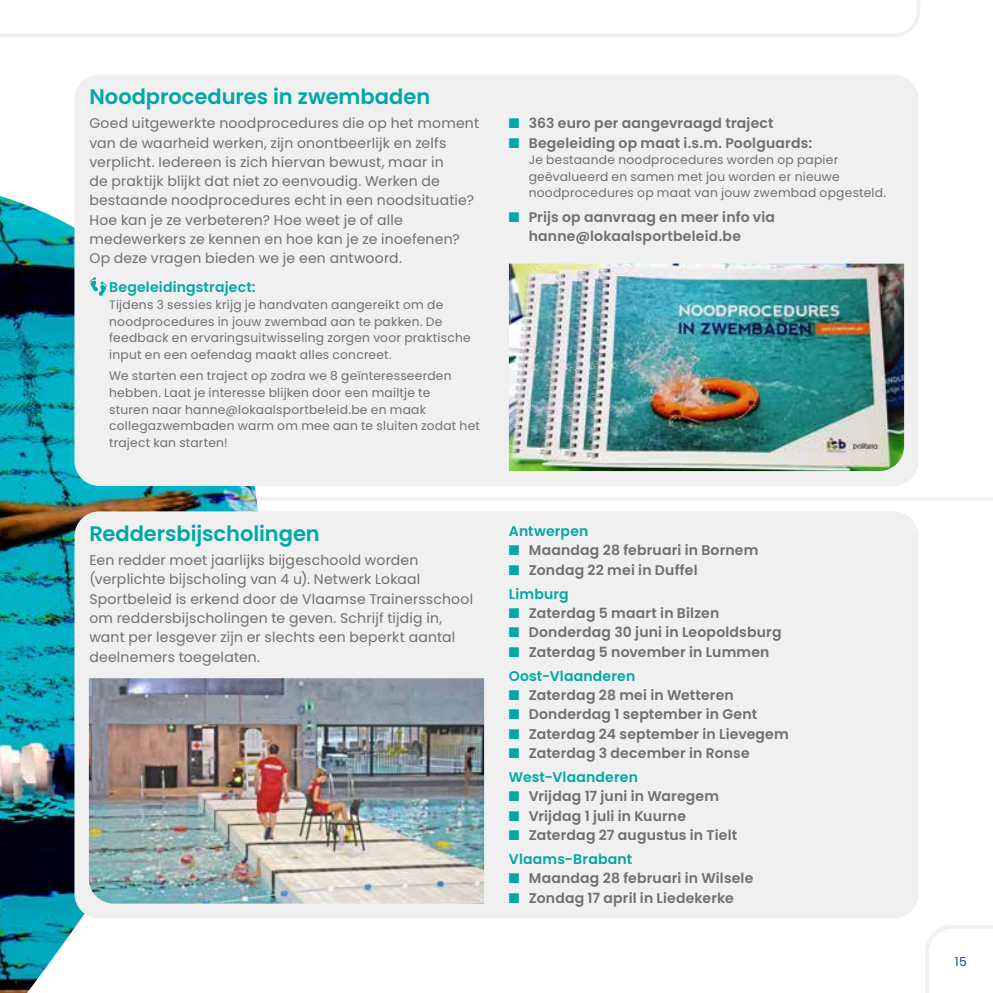
<style>
.page{position:relative;width:993px;height:993px;background:#fff}
.page>*{position:absolute;margin:0;border:0;box-sizing:border-box;transform-origin:0 0}
.t1{font:600 21px "Poppins";color:#00a7a8}
.t2{font:14px/19.2px "Poppins";letter-spacing:.015em;color:#706f6f}
.t3{font:600 14px/24.2px "Poppins";letter-spacing:.015em;color:#706f6f}
.t4{font:600 14px "Poppins";letter-spacing:.015em;color:#00a7a8}
.t5{font:12.25px/16.6px "Poppins";letter-spacing:.02em;color:#706f6f}
.t6{font:12.25px "Poppins";color:#104798}
.s1{color:#00a7a8}
</style>
<div class="page">
<svg style="left:259px;top:466px;width:733px;height:65px"></svg>
<svg style="left:0;top:0;width:920px;height:37px"></svg>
<img style="left:0;top:196px;width:259px;height:796px">
<div style="left:74px;top:74px;width:844px;height:412px;background:#f0f0f0;border-radius:25px"></div>
<div style="left:74px;top:511px;width:844px;height:407px;background:#f0f0f0;border-radius:25px"></div>
<svg style="left:89px;top:277px;width:18px;height:19px"></svg>
<img style="left:508px;top:263px;width:395px;height:208px">
<img style="left:89px;top:678px;width:395px;height:225px">
<svg style="left:925px;top:925px;width:67px;height:67px"></svg>
<h1 class="t1" style="left:89px;top:84px;width:342px">Noodprocedures in zwembaden</h1>
<p class="t2" style="left:89px;top:114px;width:391px">Goed uitgewerkte noodprocedures die op het moment van de waarheid werken, zijn onontbeerlijk en zelfs verplicht. Iedereen is zich hiervan bewust, maar in<br>de praktijk blijkt dat niet zo eenvoudig. Werken de bestaande noodprocedures echt in een noodsituatie?<br>Hoe kan je ze verbeteren? Hoe weet je of alle medewerkers ze kennen en hoe kan je ze inoefenen?<br>Op deze vragen bieden we je een antwoord.</p>
<p class="t4" style="left:109px;top:279px;width:148px">Begeleidingstraject:</p>
<p class="t5" style="left:109px;top:296px;width:363px">Tijdens 3 sessies krijg je handvaten aangereikt om de noodprocedures in jouw zwembad aan te pakken. De feedback en ervaringsuitwisseling zorgen voor praktische input en een oefendag maakt alles concreet.</p>
<p class="t5" style="left:109px;top:368px;width:372px">We starten een traject op zodra we 8 geïnteresseerden hebben. Laat je interesse blijken door een mailtje te<br>sturen naar hanne@lokaalsportbeleid.be en maak collegazwembaden warm om mee aan te sluiten zodat het traject kan starten!</p>
<p class="t3" style="left:508px;top:111px;width:266px"><span class="s1">■</span> 363 euro per aangevraagd traject</p>
<p class="t3" style="left:508px;top:131px;width:304px"><span class="s1">■</span> Begeleiding op maat i.s.m. Poolguards:</p>
<p class="t5" style="left:528px;top:151px;width:357px">Je bestaande noodprocedures worden op papier geëvalueerd en samen met jou worden er nieuwe noodprocedures op maat van jouw zwembad opgesteld.</p>
<p class="t3" style="left:528px;top:207px;width:248px;line-height:19.2px;text-indent:-20px"><span class="s1">■</span> Prijs op aanvraag en meer info via hanne@lokaalsportbeleid.be</p>
<h1 class="t1" style="left:89px;top:521px;width:232px">Reddersbijscholingen</h1>
<p class="t2" style="left:89px;top:550px;width:385px">Een redder moet jaarlijks bijgeschoold worden (verplichte bijscholing van 4 u). Netwerk Lokaal Sportbeleid is erkend door de Vlaamse Trainersschool om reddersbijscholingen te geven. Schrijf tijdig in, want per lesgever zijn er slechts een beperkt aantal deelnemers toegelaten.</p>
<p class="t4" style="left:508px;top:523px;width:81px">Antwerpen</p>
<p class="t3" style="left:508px;top:538px;width:251px"><span class="s1">■</span> Maandag 28 februari in Bornem</p>
<p class="t3" style="left:508px;top:557px;width:190px"><span class="s1">■</span> Zondag 22 mei in Duffel<br><span class="s1">Limburg</span></p>
<p class="t3" style="left:508px;top:601px;width:212px"><span class="s1">■</span> Zaterdag 5 maart in Bilzen</p>
<p class="t3" style="left:508px;top:620px;width:274px"><span class="s1">■</span> Donderdag 30 juni in Leopoldsburg</p>
<p class="t3" style="left:508px;top:639px;width:262px"><span class="s1">■</span> Zaterdag 5 november in Lummen<br><span class="s1">Oost-Vlaanderen</span></p>
<p class="t3" style="left:508px;top:683px;width:226px"><span class="s1">■</span> Zaterdag 28 mei in Wetteren</p>
<p class="t3" style="left:508px;top:702px;width:250px"><span class="s1">■</span> Donderdag 1 september in Gent</p>
<p class="t3" style="left:508px;top:721px;width:281px"><span class="s1">■</span> Zaterdag 24 september in Lievegem</p>
<p class="t3" style="left:508px;top:740px;width:242px"><span class="s1">■</span> Zaterdag 3 december in Ronse<br><span class="s1">West-Vlaanderen</span></p>
<p class="t3" style="left:508px;top:784px;width:212px"><span class="s1">■</span> Vrijdag 17 juni in Waregem</p>
<p class="t3" style="left:508px;top:803px;width:178px"><span class="s1">■</span> Vrijdag 1 juli in Kuurne</p>
<p class="t3" style="left:508px;top:822px;width:230px"><span class="s1">■</span> Zaterdag 27 augustus in Tielt<br><span class="s1">Vlaams-Brabant</span></p>
<p class="t3" style="left:508px;top:866px;width:246px"><span class="s1">■</span> Maandag 28 februari in Wilsele</p>
<p class="t3" style="left:508px;top:885px;width:226px"><span class="s1">■</span> Zondag 17 april in Liedekerke</p>
<p class="t6" style="left:954px;top:954px;width:13px">15</p>
</div>
